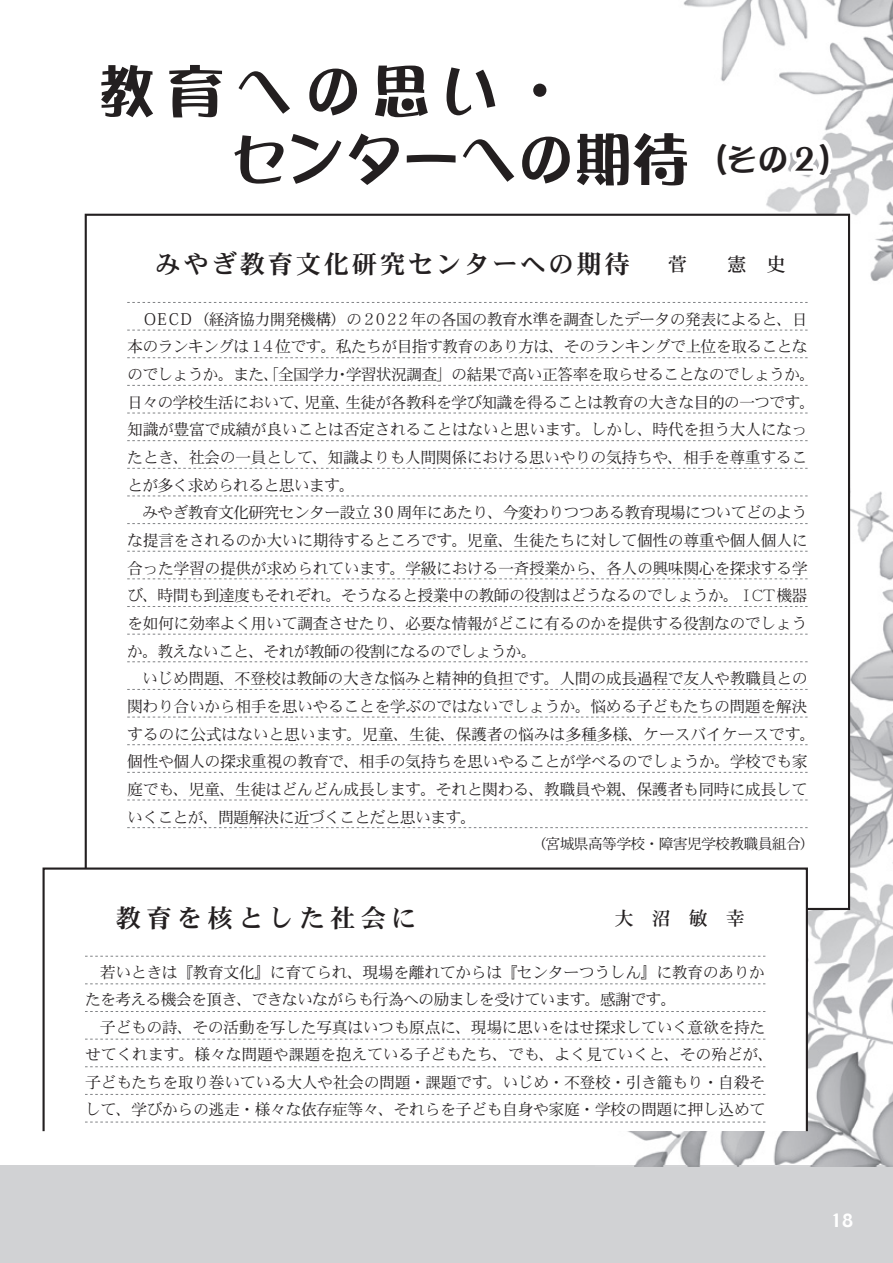
<style>
.page{position:relative;width:893px;height:1263px;background:#fff}
.page>*{position:absolute;margin:0;border:0;box-sizing:border-box;transform-origin:0 0}
.t1{font:57.45px "DFPOP Corn Std W12";color:#231f20}
.t2{font:31.95px "DFPOP Corn Std W12";color:#231f20}
.t3{font:25.5px "DFHS Mincho Std W7";letter-spacing:.1em;color:#231f20}
.t4{font:25.5px "DFHS Mincho Std W7";letter-spacing:.2em;color:#231f20}
.t5{font:19.2px "DFHS Mincho Std W5";color:#231f20}
.t6{font:18px "Gadget";color:#fff}
.t7{font:15.9px/27.6px "DFHS Mincho Std W3";letter-spacing:-.03em;color:#231f20;text-align:center}
.t8{font:15.9px/27.6px "DFHS Mincho Std W3";letter-spacing:-.05em;color:#231f20}
.t9{font:14.85px "DFHS Mincho Std W3";letter-spacing:-.05em;color:#231f20}
.s1{font-family:"Koz Min Pro"}
.s2{font-family:"Adobe Ming Std";font-weight:300}
</style>
<div class="page">
<div style="left:0;top:1165px;width:893px;height:98px;background:#d1d2d4"></div>
<img style="left:629px;top:0;width:264px;height:1166px">
<div style="left:86px;top:215px;width:763px;height:694px;background:#fff"></div>
<svg style="left:127px;top:302px;width:95px;height:1px"></svg>
<svg style="left:127px;top:330px;width:95px;height:1px"></svg>
<svg style="left:127px;top:357px;width:95px;height:1px"></svg>
<svg style="left:127px;top:385px;width:95px;height:1px"></svg>
<svg style="left:127px;top:413px;width:95px;height:1px"></svg>
<svg style="left:127px;top:440px;width:95px;height:1px"></svg>
<svg style="left:127px;top:468px;width:95px;height:1px"></svg>
<svg style="left:127px;top:496px;width:95px;height:1px"></svg>
<svg style="left:127px;top:523px;width:681px;height:1px"></svg>
<svg style="left:127px;top:551px;width:681px;height:1px"></svg>
<svg style="left:127px;top:578px;width:681px;height:1px"></svg>
<svg style="left:127px;top:606px;width:681px;height:1px"></svg>
<svg style="left:127px;top:634px;width:681px;height:1px"></svg>
<svg style="left:127px;top:661px;width:681px;height:1px"></svg>
<svg style="left:127px;top:689px;width:681px;height:1px"></svg>
<svg style="left:127px;top:717px;width:681px;height:1px"></svg>
<svg style="left:127px;top:744px;width:681px;height:1px"></svg>
<svg style="left:127px;top:772px;width:681px;height:1px"></svg>
<svg style="left:127px;top:800px;width:681px;height:1px"></svg>
<svg style="left:127px;top:827px;width:681px;height:1px"></svg>
<div style="left:44px;top:868px;width:763px;height:263px;background:#fff"></div>
<div style="left:43px;top:867px;width:765px;height:265px;border:2px solid #231f20"></div>
<svg style="left:85px;top:956px;width:680px;height:1px"></svg>
<svg style="left:85px;top:983px;width:680px;height:1px"></svg>
<svg style="left:85px;top:1011px;width:680px;height:1px"></svg>
<svg style="left:85px;top:1039px;width:680px;height:1px"></svg>
<svg style="left:85px;top:1066px;width:680px;height:1px"></svg>
<svg style="left:85px;top:1094px;width:680px;height:1px"></svg>
<svg style="left:85px;top:1122px;width:680px;height:1px"></svg>
<svg style="left:223px;top:121px;width:616px;height:376px"></svg>
<svg style="left:130px;top:71px;width:428px;height:69px"></svg>
<h1 class="t1" style="left:98px;top:60px;width:472px">教育への思い・</h1>
<h1 class="t1" style="left:58px;top:128px;width:633px">　　　センターへの期待</h1>
<h2 class="t2" style="left:695px;top:142px;width:157px">（その２(</h2>
<h3 class="t3" style="left:127px;top:250px;width:532px">　みやぎ教育文化研究センターへの期待　</h3>
<p class="t7" style="left:127px;top:305px;width:690px"><span class="s1">ＯＥＣＤ</span>（経済協力開発機構）の２０２２年の各国の教育水準を調査したデータの発表によると、日<br>本のランキングは１４位です。私たちが目指す教育のあり方は、そのランキングで上位を取ることなのでしょうか。また、「全国学力学習状況調査」の結果で高い正答率を取らせることなのでしょうか。</p>
<p class="t5" style="left:668px;top:254px;width:119px">菅　　憲　史</p>
<p class="t8" style="left:345px;top:360px;width:472px;text-indent:-11px">・<br>生徒が各教科を学び知識を得ることは教育の大きな目的の一つです。</p>
<p class="t7" style="left:304px;top:388px;width:48px">児童、</p>
<p class="t7" style="left:127px;top:388px;width:682px;text-align:left">日々の学校生活において、<br>知識が豊富で成績が良いことは否定されることはないと思います。しかし、時代を担う大人になったとき、社会の一員として、知識よりも人間関係における思いやりの気持ちや、相手を尊重することが多く求められると思います。</p>
<p class="t7" style="left:127px;top:498px;width:682px;text-align:justify;text-indent:15px">みやぎ教育文化研究センター設立３０周年にあたり、今変わりつつある教育現場についてどのような提言をされるのか大いに期待するところです。児童、生徒たちに対して個性の尊重や個人個人に合った学習の提供が求められています。学級における一斉授業から、各人の興味関心を探求する学び、時間も到達度もそれぞれ。そうなると授業中の教師の役割はどうなるのでしょうか。<span class="s2">ＩＣＴ</span>機器を如何に効率よく用いて調査させたり、必要な情報がどこに有るのかを提供する役割なのでしょうか。教えないこと、それが教師の役割になるのでしょうか。</p>
<p class="t7" style="left:127px;top:664px;width:690px;text-align:left;text-indent:15px">いじめ問題、不登校は教師の大きな悩みと精神的負担です。人間の成長過程で友人や教職員との関わり合いから相手を思いやることを学ぶのではないでしょうか。悩める子どもたちの問題を解決するのに公式はないと思います。児童、生徒、保護者の悩みは多種多様、ケースバイケースです。個性や個人の探求重視の教育で、相手の気持ちを思いやることが学べるのでしょうか。学校でも家庭でも、児童、生徒はどんどん成長します。それと関わる、教職員や親、保護者も同時に成長していくことが、問題解決に近づくことだと思います。</p>
<p class="t9" style="left:531px;top:836px;width:285px">（宮城県高等学校・障害児学校教職員組合(</p>
<h3 class="t4" style="left:85px;top:904px;width:333px">　教育を核とした社会に</h3>
<p class="t8" style="left:85px;top:958px;width:682px;text-indent:15px">若いときは『教育文化』に育てられ、現場を離れてからは『センターつうしん』に教育のありかたを考える機会を頂き、できないながらも行為への励ましを受けています。感謝です。</p>
<p class="t7" style="left:85px;top:1013px;width:690px">子どもの詩、その活動を写した写真はいつも原点に、現場に思いをはせ探求していく意欲を持た<br>せてくれます。様々な問題や課題を抱えている子どもたち、でも、よく見ていくと、その殆どが、子どもたちを取り巻いている大人や社会の問題・課題です。いじめ・不登校・引き籠もり・自殺そして、学びからの逃走・様々な依存症等々、それらを子ども自身や家庭・学校の問題に押し込めて</p>
<p class="t5" style="left:614px;top:907px;width:132px">大　沼　敏　幸</p>
<p class="t6" style="left:831px;top:1209px;width:24px">18</p>
</div>
